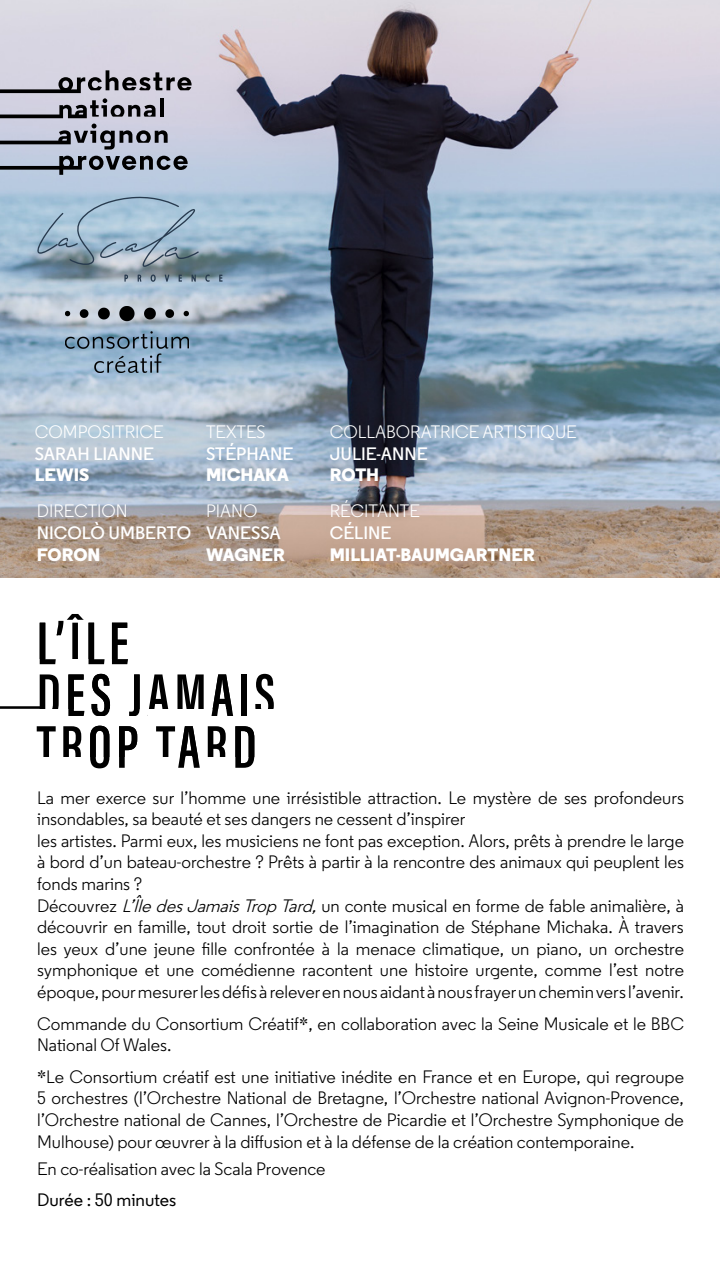
<style>
.page{position:relative;width:720px;height:1280px;background:#fff}
.page>*{position:absolute;margin:0;border:0;box-sizing:border-box;transform-origin:0 0}
.t1{font:62.2px/51.8px "Acumin Variable Concept";letter-spacing:.075em;color:#000}
.t2{font:18px/21.6px "Regular";color:#000;text-align:justify}
.t3{font:18px "Regular";color:#fff}
.t4{font:600 18px/21.6px "Regular";color:#fff}
.t5{font:800 18px "Regular";color:#fff}
.t6{font:500 18px "Regular";color:#000}
.s1{font-weight:800}
.s2{font-style:italic}
</style>
<div class="page">
<img style="left:0;top:0;width:720px;height:578px">
<svg style="left:0;top:124px;width:168px;height:26px;background:#9b9eac"></svg>
<svg style="left:0;top:156px;width:188px;height:19px;background:#7f8895"></svg>
<svg style="left:0;top:70px;width:192px;height:48px;background:#a1a0ab"></svg>
<svg style="left:36px;top:196px;width:163px;height:71px;background:#98b2c4"></svg>
<svg style="left:192px;top:275px;width:4px;height:7px"></svg>
<svg style="left:151px;top:274px;width:5px;height:8px"></svg>
<svg style="left:138px;top:274px;width:3px;height:8px"></svg>
<svg style="left:124px;top:274px;width:4px;height:8px"></svg>
<svg style="left:179px;top:275px;width:3px;height:7px"></svg>
<svg style="left:219px;top:275px;width:4px;height:7px"></svg>
<svg style="left:165px;top:275px;width:4px;height:7px"></svg>
<svg style="left:205px;top:274px;width:5px;height:8px"></svg>
<hr style="left:0;top:706px;width:44px;height:3px;background:#000">
<img style="left:57px;top:300px;width:140px;height:79px">
<p class="t3" style="left:35px;top:421px;width:130px">COMPOSITRICE</p>
<p class="t4" style="left:35px;top:443px;width:121px">SARAH LIANNE<br><span class="s1">LEWIS</span></p>
<p class="t3" style="left:37px;top:500px;width:92px">DIRECTION</p>
<p class="t4" style="left:37px;top:522px;width:156px">NICOLÒ UMBERTO<br><span class="s1">FORON</span></p>
<p class="t3" style="left:206px;top:421px;width:61px">TEXTES</p>
<p class="t4" style="left:206px;top:443px;width:89px">STÉPHANE</p>
<p class="t5" style="left:206px;top:464px;width:84px">MICHAKA</p>
<p class="t3" style="left:206px;top:500px;width:53px">PIANO</p>
<p class="t4" style="left:206px;top:522px;width:76px">VANESSA</p>
<p class="t5" style="left:206px;top:543px;width:80px">WAGNER</p>
<p class="t1" style="left:37px;top:588px;width:147px;line-height:103.6px">’ÎLE<br>P INCE</p>
<p class="t1" style="left:37px;top:614px;width:240px">LE<br>D S JAMAIS</p>
<p class="t1" style="left:37px;top:666px;width:221px">PETIT<br>TROP TARD</p>
<p class="t3" style="left:330px;top:421px;width:249px">COLLABORATRICE ARTISTIQUE</p>
<p class="t4" style="left:330px;top:443px;width:100px">JULIE-ANNE</p>
<p class="t5" style="left:330px;top:464px;width:51px">ROTH</p>
<p class="t3" style="left:330px;top:500px;width:92px">RÉCITANTE</p>
<p class="t4" style="left:330px;top:522px;width:63px">CÉLINE</p>
<p class="t5" style="left:330px;top:543px;width:206px">MILLIAT-BAUMGARTNER</p>
<p class="t2" style="left:37px;top:786px;width:648px">La mer exerce sur l’homme une irrésistible attraction. Le mystère de ses profondeurs insondables, sa beauté et ses dangers ne cessent d’inspirer</p>
<p class="t2" style="left:37px;top:830px;width:648px">les artistes. Parmi eux, les musiciens ne font pas exception. Alors, prêts à prendre le large à bord d’un bateau-orchestre ? Prêts à partir à la rencontre des animaux qui peuplent les fonds marins ?</p>
<p class="t2" style="left:37px;top:894px;width:648px">Découvrez <span class="s2">L’ÎledesJamaisTropTard,</span>un conte musical en forme de fable animalière, à découvrir en famille, tout droit sortie de l’imagination de Stéphane Michaka. À travers les yeux d’une jeune fille confrontée à la menace climatique, un piano, un orchestre symphonique et une comédienne racontent une histoire urgente, comme l’est notre époque, pour mesurer les défis à relever en nous aidant à nous frayer un chemin vers l’avenir.</p>
<p class="t2" style="left:37px;top:1012px;width:648px">Commande du Consortium Créatif*, en collaboration avec la Seine Musicale et le BBC<br>National Of Wales.</p>
<p class="t2" style="left:37px;top:1066px;width:648px">*Le Consortium créatif est une initiative inédite en France et en Europe, qui regroupe 5 orchestres (l’Orchestre National de Bretagne, l’Orchestre national Avignon-Provence, l’Orchestre national de Cannes, l’Orchestre de Picardie et l’Orchestre Symphonique de Mulhouse) pour œuvrer à la diffusion et à la défense de la création contemporaine.</p>
<p class="t2" style="left:37px;top:1158px;width:290px">En co-réalisation avec la Scala Provence</p>
<p class="t6" style="left:37px;top:1188px;width:141px">Durée : 50 minutes</p>
</div>
